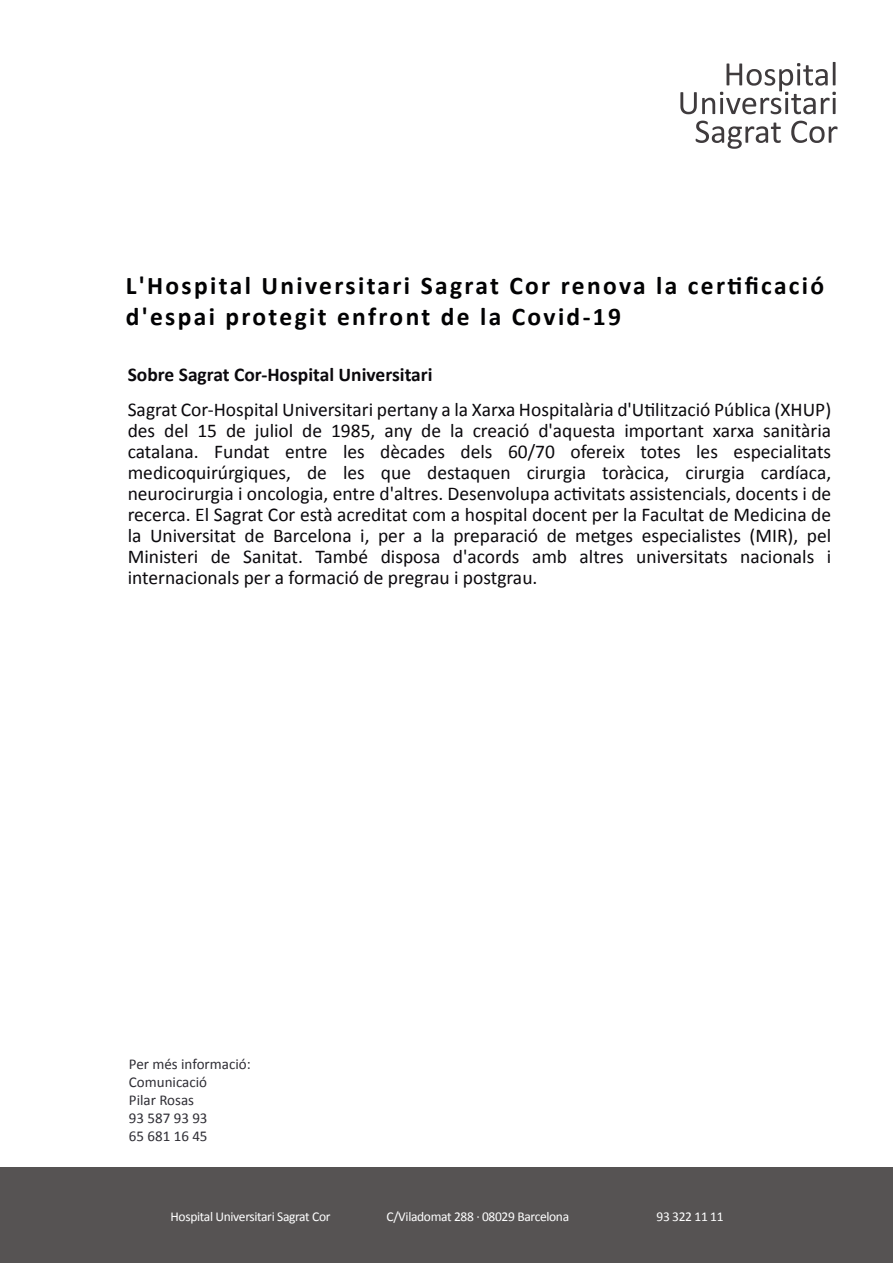
<style>
.page{position:relative;width:893px;height:1263px;background:#fff}
.page>*{position:absolute;margin:0;border:0;box-sizing:border-box;transform-origin:0 0}
.t1{font:700 25.5px/31.5px "Calibri";letter-spacing:.09em;color:#020203}
.t2{font:19.5px/21px "Calibri";color:#0b090d;text-align:justify}
.t3{font:700 19.5px "Calibri";color:#0b090d}
.t4{font:15px/18px "Calibri";color:#2f2e35}
.t5{font:13.5px "Calibri";letter-spacing:-.025em;color:#fff}
</style>
<div class="page">
<div style="left:0;top:1167px;width:893px;height:96px;background:#565353"></div>
<svg style="left:680px;top:62px;width:156px;height:52px"></svg>
<svg style="left:696px;top:121px;width:85px;height:28px"></svg>
<svg style="left:791px;top:121px;width:46px;height:22px"></svg>
<h1 class="t1" style="left:126px;top:270px;width:700px">L'Hospital Universitari Sagrat Cor renova la certificació d'espai protegit enfront de la Covid-19</h1>
<p class="t3" style="left:128px;top:362px;width:306px">Sobre Sagrat Cor-Hospital Universitari</p>
<p class="t2" style="left:128px;top:399px;width:705px">Sagrat Cor-Hospital Universitari pertany a la Xarxa Hospitalària d'Utilització Pública (XHUP) des del 15 de juliol de 1985, any de la creació d'aquesta important xarxa sanitària catalana. Fundat entre les dècades dels 60/70 ofereix totes les especialitats medicoquirúrgiques, de les que destaquen cirurgia toràcica, cirurgia cardíaca, neurocirurgia i oncologia, entre d'altres. Desenvolupa activitats assistencials, docents i de recerca. El Sagrat Cor està acreditat com a hospital docent per la Facultat de Medicina de la Universitat de Barcelona i, per a la preparació de metges especialistes (MIR), pel Ministeri de Sanitat. També disposa d'acords amb altres universitats nacionals i internacionals per a formació de pregrau i postgrau.</p>
<p class="t4" style="left:129px;top:1055px;width:123px">Per més informació:<br>Comunicació<br>Pilar Rosas<br>93 587 93 93<br>65 681 16 45</p>
<p class="t5" style="left:171px;top:1208px;width:161px">Hospital Universitari Sagrat Cor</p>
<p class="t5" style="left:387px;top:1208px;width:184px">C/Viladomat 288 · 08029 Barcelona</p>
<p class="t5" style="left:656px;top:1208px;width:69px">93 322 11 11</p>
</div>
